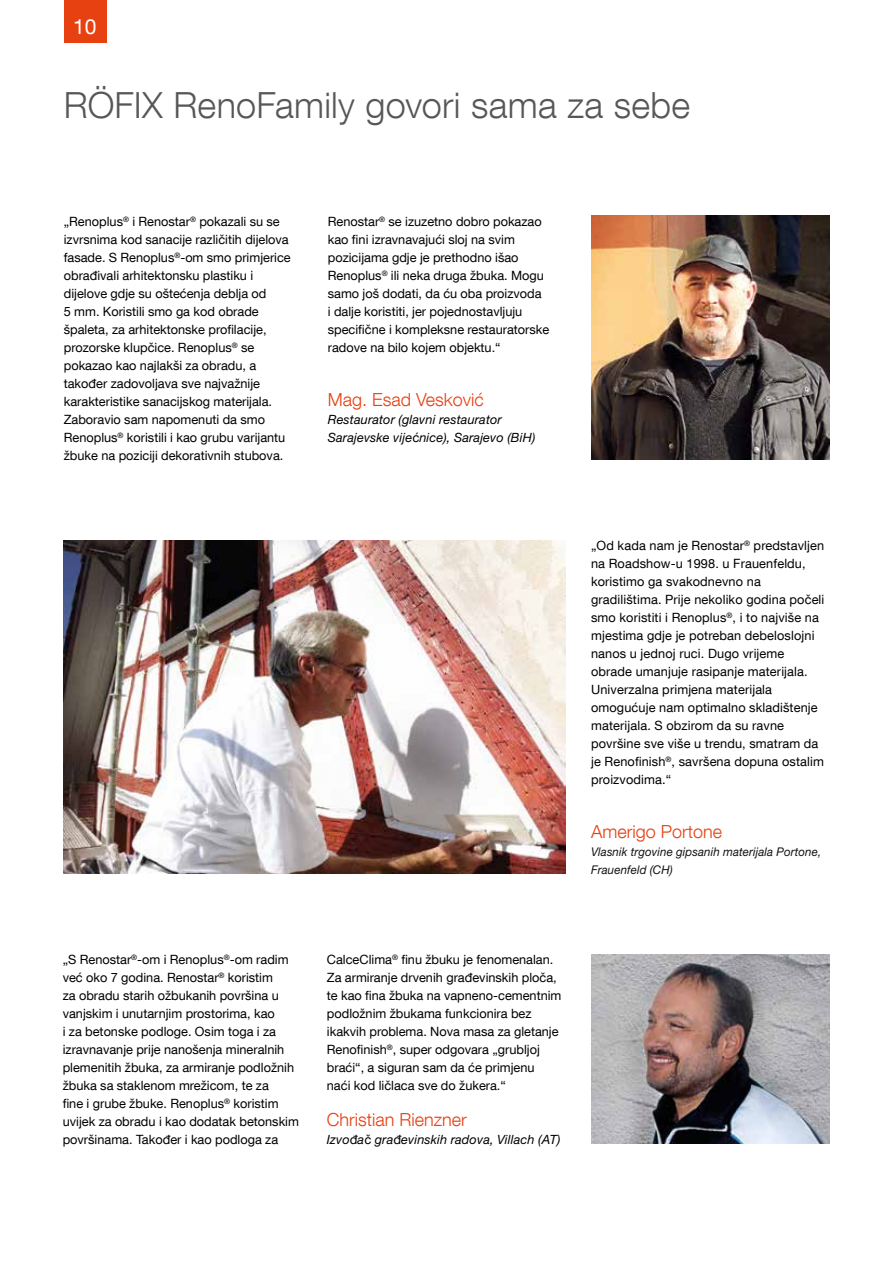
<style>
.page{position:relative;width:893px;height:1263px;background:#fff}
.page>*{position:absolute;margin:0;border:0;box-sizing:border-box;transform-origin:0 0}
.t1{font:300 36px "Helvetica Neue LT Com";letter-spacing:.005em;color:#575756}
.t2{font:21px "Helvetica Neue LT Com";color:#fff}
.t3{font:300 18px "Helvetica Neue LT Com";color:#e74011}
.t4{font:12.75px/18px "Helvetica Neue LT Com";color:#000}
.t5{font:italic 12.75px/18px "Helvetica Neue LT";letter-spacing:.01em;color:#000}
.t6{font:italic 12px/18px "Helvetica Neue LT";letter-spacing:.01em;color:#131313;scale:.96 1}
.s1{font-family:"Helvetica Neue LT Com";font-style:normal}
</style>
<div class="page">
<div style="left:64px;top:0;width:42px;height:43px;background:#e74011"></div>
<img style="left:591px;top:215px;width:238px;height:245px">
<img style="left:64px;top:540px;width:502px;height:334px">
<img style="left:591px;top:955px;width:238px;height:189px">
<h2 class="t2" style="left:73px;top:13px;width:25px">10</h2>
<h1 class="t1" style="left:64px;top:83px;width:628px">RÖFIX RenoFamily govori sama za sebe</h1>
<p class="t4" style="left:64px;top:212px;width:229px">„Renoplus<sup>®</sup> i Renostar<sup>®</sup> pokazali su se izvrsnima kod sanacije različitih dijelova fasade. S Renoplus<sup>®</sup>-om smo primjerice obrađivali arhitektonsku plastiku i dijelove gdje su oštećenja deblja od<br>5 mm. Koristili smo ga kod obrade špaleta, za arhitektonske profilacije, prozorske klupčice. Renoplus<sup>®</sup> se pokazao kao najlakši za obradu, a također zadovoljava sve najvažnije karakteristike sanacijskog materijala.<br>Zaboravio sam napomenuti da smo Renoplus<sup>®</sup> koristili i kao grubu varijantu žbuke na poziciji dekorativnih stubova.</p>
<p class="t4" style="left:328px;top:212px;width:223px">Renostar<sup>®</sup> se izuzetno dobro pokazao kao fini izravnavajući sloj na svim pozicijama gdje je prethodno išao Renoplus<sup>®</sup> ili neka druga žbuka. Mogu samo još dodati, da ću oba proizvoda<br>i dalje koristiti, jer pojednostavljuju specifične i kompleksne restauratorske radove na bilo kojem objektu.“</p>
<h3 class="t3" style="left:328px;top:388px;width:158px">Mag. Esad Vesković</h3>
<p class="t5" style="left:328px;top:410px;width:209px">Restaurator (glavni restaurator<br>Sarajevske vije<span class="s1">ć</span>nice), Sarajevo (BiH)</p>
<p class="t4" style="left:591px;top:536px;width:235px">„Od kada nam je Renostar<sup>®</sup> predstavljen na Roadshow-u 1998. u Frauenfeldu, koristimo ga svakodnevno na gradilištima. Prije nekoliko godina počeli smo koristiti i Renoplus<sup>®</sup>, i to najviše na mjestima gdje je potreban debeloslojni nanos u jednoj ruci. Dugo vrijeme obrade umanjuje rasipanje materijala.<br>Univerzalna primjena materijala omogućuje nam optimalno skladištenje materijala. S obzirom da su ravne površine sve više u trendu, smatram da je Renofinish<sup>®</sup>, savršena dopuna ostalim proizvodima.“</p>
<h3 class="t3" style="left:591px;top:820px;width:133px">Amerigo Portone</h3>
<p class="t6" style="left:591px;top:842px;width:241px">Vlasnik trgovine gipsanih materijala Portone,<br>Frauenfeld (CH)</p>
<p class="t4" style="left:63px;top:950px;width:238px">„S Renostar<sup>®</sup>-om i Renoplus<sup>®</sup>-om radim već oko 7 godina. Renostar<sup>®</sup> koristim<br>za obradu starih ožbukanih površina u vanjskim i unutarnjim prostorima, kao<br>i za betonske podloge. Osim toga i za izravnavanje prije nanošenja mineralnih plemenitih žbuka, za armiranje podložnih žbuka sa staklenom mrežicom, te za<br>fine i grube žbuke. Renoplus<sup>®</sup> koristim uvijek za obradu i kao dodatak betonskim površinama. Također i kao podloga za</p>
<p class="t4" style="left:327px;top:950px;width:236px">CalceClima<sup>®</sup> finu žbuku je fenomenalan.<br>Za armiranje drvenih građevinskih ploča, te kao fina žbuka na vapneno-cementnim podložnim žbukama funkcionira bez ikakvih problema. Nova masa za gletanje Renofinish<sup>®</sup>, super odgovara „grubljoj braći“, a siguran sam da će primjenu<br>naći kod ličlaca sve do žukera.“</p>
<h3 class="t3" style="left:327px;top:1108px;width:142px">Christian Rienzner</h3>
<p class="t5" style="left:327px;top:1130px;width:235px">Izvo<span class="s1">đ</span>a<span class="s1">č</span> gra<span class="s1">đ</span>evinskih radova, Villach (AT)</p>
</div>
